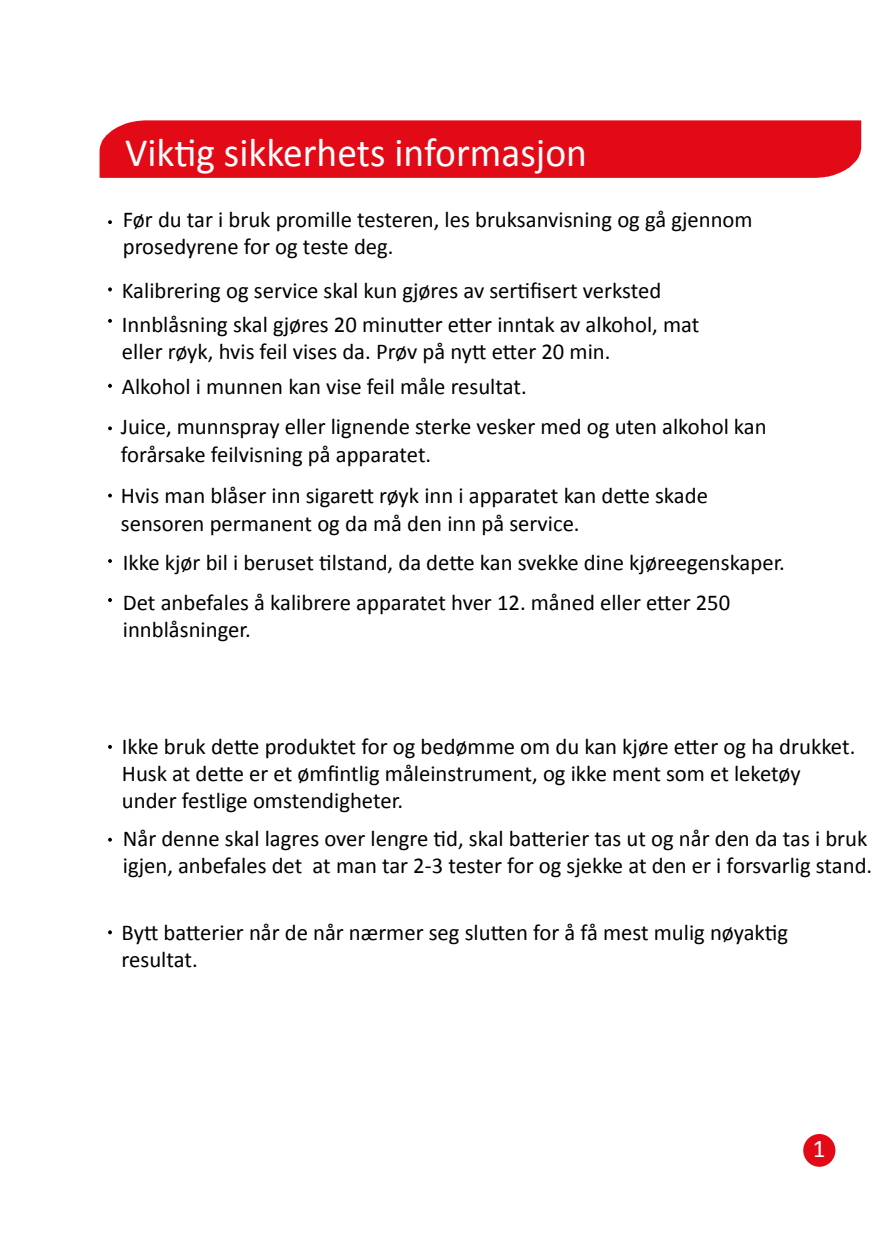
<style>
.page{position:relative;width:893px;height:1259px;background:#fff}
.page>*{position:absolute;margin:0;border:0;box-sizing:border-box;transform-origin:0 0}
.t1{font:40.5px "Calibri";color:#fff}
.t2{font:25.5px "Calibri";color:#fff}
.t3{font:22.8px/27.3px "Calibri";color:#000}
</style>
<div class="page">
<div style="left:100px;top:120px;width:761px;height:58px;background:#e30a17"></div>
<svg style="left:108px;top:220px;width:4px;height:4px"></svg>
<svg style="left:108px;top:287px;width:4px;height:4px"></svg>
<svg style="left:108px;top:319px;width:4px;height:4px"></svg>
<svg style="left:108px;top:384px;width:4px;height:4px"></svg>
<svg style="left:108px;top:426px;width:4px;height:4px"></svg>
<svg style="left:108px;top:493px;width:4px;height:4px"></svg>
<svg style="left:108px;top:559px;width:4px;height:4px"></svg>
<svg style="left:108px;top:598px;width:4px;height:4px"></svg>
<svg style="left:108px;top:745px;width:4px;height:4px"></svg>
<svg style="left:108px;top:837px;width:4px;height:4px"></svg>
<svg style="left:108px;top:930px;width:4px;height:4px"></svg>
<div style="left:803px;top:1134px;width:32px;height:32px;background:#e30a17;border-radius:50%"></div>
<h1 class="t1" style="left:125px;top:127px;width:463px">Viktig sikkerhets informasjon</h1>
<p class="t3" style="left:123px;top:206px;width:631px">Før du tar i bruk promille testeren, les bruksanvisning og gå gjennom prosedyrene for og teste deg.</p>
<p class="t3" style="left:122px;top:274px;width:579px;line-height:33.6px">Kalibrering og service skal kun gjøres av sertifisert verksted<br>Innblåsning skal gjøres 20 minutter etter inntak av alkohol, mat</p>
<p class="t3" style="left:122px;top:334px;width:490px;line-height:35.4px">eller røyk, hvis feil vises da. Prøv på nytt etter 20 min.<br>Alkohol i munnen kan vise feil måle resultat.</p>
<p class="t3" style="left:121px;top:413px;width:647px">Juice, munnspray eller lignende sterke vesker med og uten alkohol kan forårsake feilvisning på apparatet.</p>
<p class="t3" style="left:121px;top:482px;width:589px">Hvis man blåser inn sigarett røyk inn i apparatet kan dette skade sensoren permanent og da må den inn på service.</p>
<p class="t3" style="left:123px;top:543px;width:664px;line-height:39px">Ikke kjør bil i beruset tilstand, da dette kan svekke dine kjøreegenskaper.<br>Det anbefales å kalibrere apparatet hver 12. måned eller etter 250</p>
<p class="t3" style="left:123px;top:615px;width:129px">innblåsninger.</p>
<p class="t3" style="left:122px;top:732px;width:735px">Ikke bruk dette produktet for og bedømme om du kan kjøre etter og ha drukket.<br>Husk at dette er et ømfintlig måleinstrument, og ikke ment som et leketøy under festlige omstendigheter.</p>
<p class="t3" style="left:123px;top:824px;width:751px">Når denne skal lagres over lengre tid, skal batterier tas ut og når den da tas i bruk igjen, anbefales det at man tar 2-3 tester for og sjekke at den er i forsvarlig stand.</p>
<p class="t3" style="left:122px;top:918px;width:668px">Bytt batterier når de når nærmer seg slutten for å få mest mulig nøyaktig resultat.</p>
<p class="t2" style="left:813px;top:1132px;width:14px">1</p>
</div>
